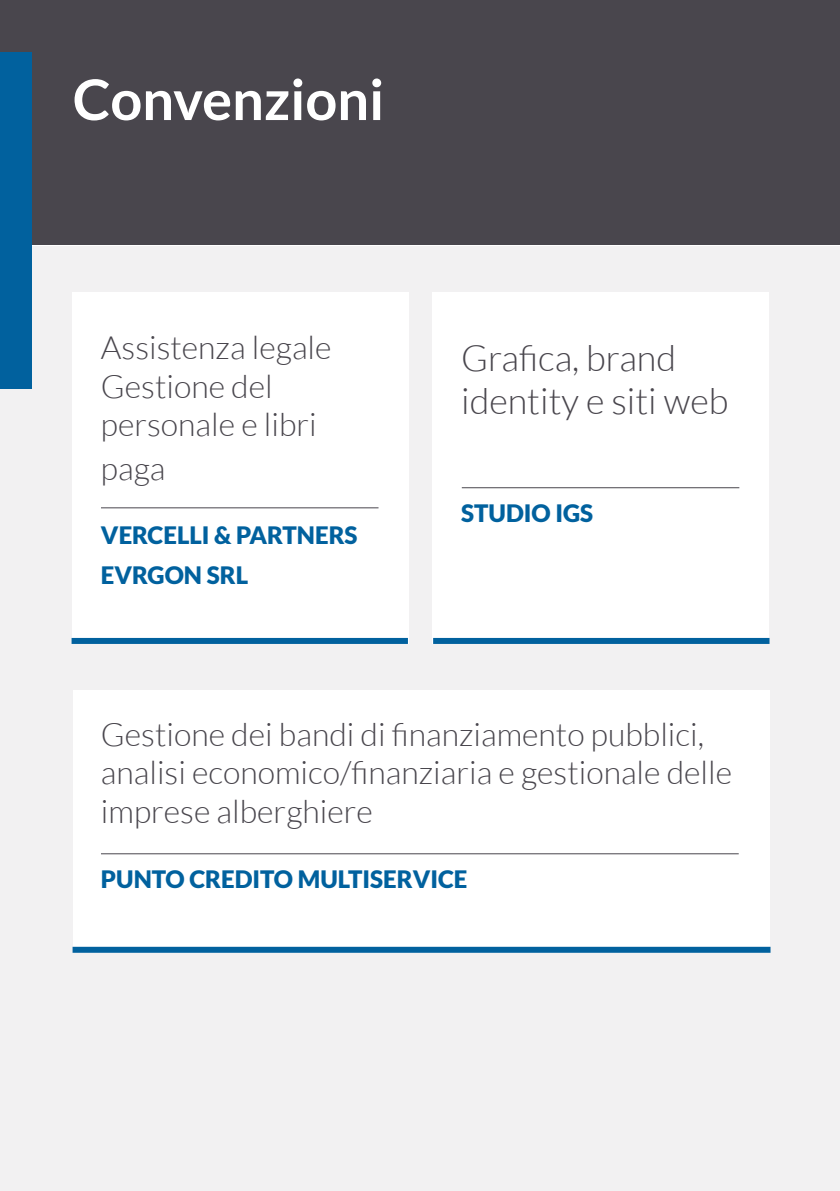
<style>
.page{position:relative;width:840px;height:1191px;background:#fff}
.page>*{position:absolute;margin:0;border:0;box-sizing:border-box;transform-origin:0 0}
.t1{font:700 56px "Lato";color:#fff}
.t2{font:300 36px/43.2px "Lato";color:#49464d}
.t3{font:300 32px/38.4px "Lato";color:#49464d}
.t4{font:900 24px/40px "Lato";color:#01619e}
</style>
<div class="page">
<div style="left:0;top:247px;width:839px;height:944px;background:#f2f1f2"></div>
<div style="left:72px;top:292px;width:336px;height:352px;background:#fff"></div>
<div style="left:72px;top:690px;width:697px;height:262px;background:#fff"></div>
<div style="left:432px;top:292px;width:336px;height:352px;background:#fff"></div>
<div style="left:71px;top:638px;width:336px;height:6px;background:#01619e"></div>
<div style="left:72px;top:946px;width:698px;height:6px;background:#01619e"></div>
<div style="left:433px;top:638px;width:336px;height:6px;background:#01619e"></div>
<div style="left:0;top:0;width:839px;height:244px;background:#49464d"></div>
<hr style="left:101px;top:507px;width:277px;height:1px;background:#49464d">
<hr style="left:101px;top:853px;width:637px;height:1px;background:#49464d">
<hr style="left:461px;top:487px;width:278px;height:1px;background:#49464d">
<div style="left:0;top:52px;width:32px;height:336px;background:#01619e"></div>
<h1 class="t1" style="left:73px;top:68px;width:313px">Convenzioni</h1>
<p class="t3" style="left:101px;top:329px;width:232px">Assistenza legale<br>Gestione del personale e libri</p>
<p class="t3" style="left:101px;top:449px;width:66px">paga</p>
<p class="t4" style="left:101px;top:515px;width:258px">VERCELLI &amp; PARTNERS<br>EVRGON SRL</p>
<p class="t2" style="left:461px;top:336px;width:268px">Grafica, brand identity e siti web</p>
<p class="t4" style="left:461px;top:493px;width:133px">STUDIO IGS</p>
<p class="t3" style="left:101px;top:715px;width:632px">Gestione dei bandi di finanziamento pubblici, analisi economico/finanziaria e gestionale delle imprese alberghiere</p>
<p class="t4" style="left:101px;top:858px;width:368px">PUNTO CREDITO MULTISERVICE</p>
</div>
